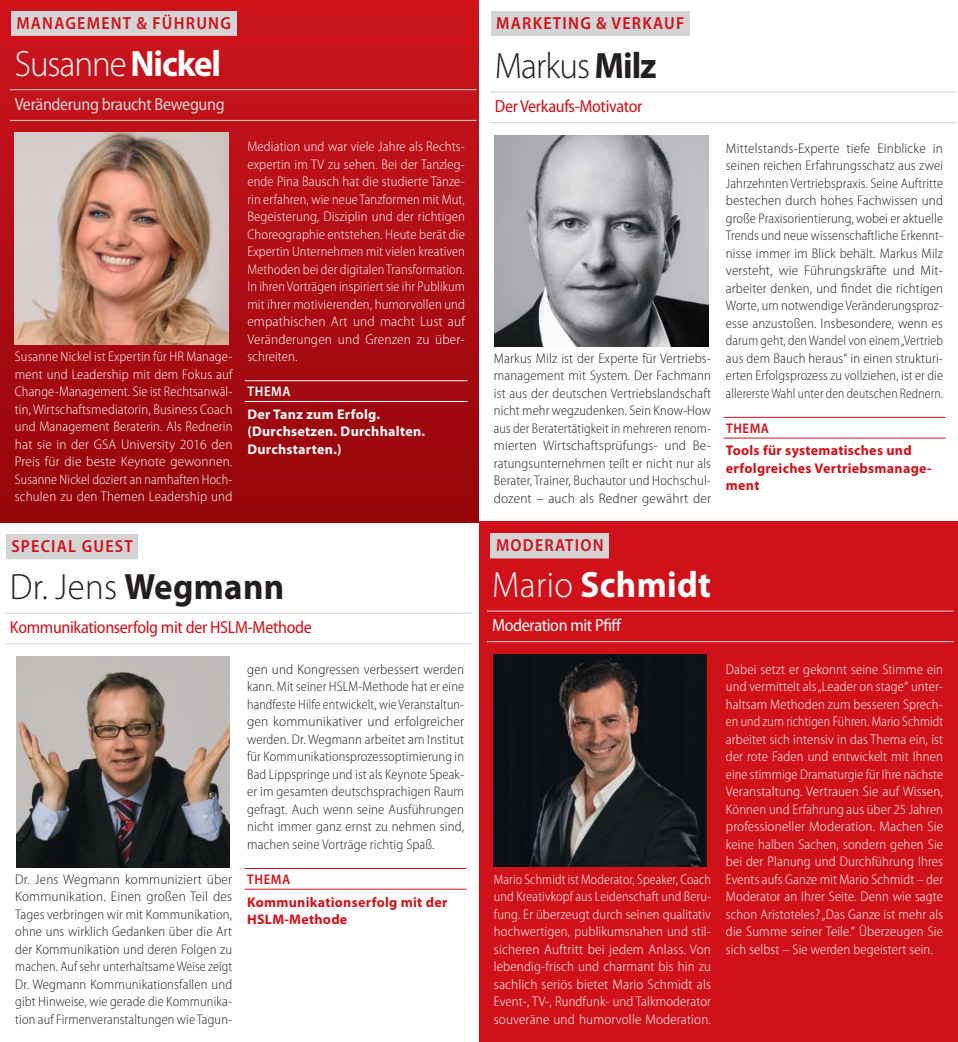
<style>
.page{position:relative;width:958px;height:1042px;background:#fff}
.page>*{position:absolute;margin:0;border:0;box-sizing:border-box;transform-origin:0 0}
.t1{font:300 36.75px "Myriad Pro";letter-spacing:-.02em;color:#241f1f;scale:.95 1}
.t2{font:300 36.75px "Myriad Pro";letter-spacing:-.03em;color:#fff;scale:.95 1}
.t3{font:700 36.75px "Myriad Pro";letter-spacing:.01em;color:#fff;scale:.95 1}
.t4{font:semi-condensed 17.5px "Myriad Pro";letter-spacing:-.02em;color:#d1111a}
.t5{font:600 semi-condensed 17.5px "Myriad Pro";letter-spacing:.07em;color:#d1111a}
.t6{font:semi-condensed 17.5px "Myriad Pro";letter-spacing:-.02em;color:#d5d4d5}
.t7{font:semi-condensed 17.5px "Myriad Pro";letter-spacing:-.02em;color:#fff}
.t8{font:300 semi-condensed 14px/17.5px "Myriad Pro";letter-spacing:.01em;color:#fff;text-align:justify}
.t9{font:300 semi-condensed 14px/17.5px "Myriad Pro";letter-spacing:.01em;color:#241f1f;text-align:justify;scale:1.05 1}
.t10{font:300 semi-condensed 14px/17.5px "Myriad Pro";letter-spacing:.01em;color:#241f1f;text-align:justify}
.t11{font:300 semi-condensed 14px/17.5px "Myriad Pro";letter-spacing:.01em;color:#fff;text-align:justify;scale:.95 1}
.t12{font:700 14px/17.5px "Myriad Pro";letter-spacing:.02em;color:#d1111a}
.t13{font:700 14px/17.5px "Myriad Pro";letter-spacing:.02em;color:#fff}
.t14{font:600 semi-condensed 14px "Myriad Pro";letter-spacing:.04em;color:#d1111a}
.t15{font:600 semi-condensed 14px "Myriad Pro";letter-spacing:.04em;color:#fff}
.s1{font-weight:700}
.s2{font-weight:300}
</style>
<div class="page">
<div style="left:479px;top:521px;width:478px;height:521px;background:#d1111a"></div>
<hr style="left:5px;top:613px;width:466px;height:1px;background:#d5d4d5">
<hr style="left:5px;top:643px;width:466px;height:1px;background:#d5d4d5">
<hr style="left:244px;top:868px;width:222px;height:1px;background:#d1111a">
<hr style="left:244px;top:889px;width:222px;height:1px;background:#d1111a">
<img style="left:16px;top:657px;width:213px;height:210px">
<div style="left:0;top:0;width:479px;height:522px;background:linear-gradient(to bottom,#ce1720,#94060b)"></div>
<div style="left:6px;top:534px;width:132px;height:26px;background:#d5d4d5"></div>
<hr style="left:10px;top:89px;width:466px;height:1px;background:#d5d4d5">
<hr style="left:10px;top:120px;width:466px;height:1px;background:#d5d4d5">
<hr style="left:245px;top:380px;width:222px;height:1px;background:#fff">
<hr style="left:245px;top:401px;width:222px;height:1px;background:#fff">
<img style="left:15px;top:132px;width:213px;height:212px">
<div style="left:11px;top:11px;width:225px;height:27px;background:#d5d4d5"></div>
<div style="left:0;top:0;width:476px;height:45px;border:9px solid #d1111a"></div>
<hr style="left:487px;top:610px;width:466px;height:1px;background:#d5d4d5">
<hr style="left:487px;top:641px;width:466px;height:1px;background:#d5d4d5">
<img style="left:493px;top:654px;width:213px;height:212px">
<div style="left:491px;top:533px;width:118px;height:28px;background:#d5d4d5"></div>
<hr style="left:490px;top:92px;width:466px;height:1px;background:#d5d4d5">
<hr style="left:490px;top:122px;width:466px;height:1px;background:#d5d4d5">
<hr style="left:723px;top:417px;width:222px;height:1px;background:#d1111a">
<hr style="left:723px;top:438px;width:222px;height:1px;background:#d1111a">
<img style="left:494px;top:136px;width:214px;height:210px">
<div style="left:491px;top:11px;width:198px;height:27px;background:#d5d4d5"></div>
<p class="t5" style="left:16px;top:13px;width:216px">MANAGEMENT &amp; FÜHRUNG</p>
<h1 class="t2" style="left:15px;top:43px;width:219px">Susanne <span class="s1">Nickel</span></h1>
<p class="t6" style="left:15px;top:95px;width:211px">Veränderung braucht Bewegung</p>
<p class="t8" style="left:15px;top:348px;width:219px">Susanne Nickel ist Expertin für HR Manage&shy;ment und Leadership mit dem Fokus auf Change-Management. Sie ist Rechtsanwäl&shy;tin, Wirtschaftsmediatorin, Business Coach und Management Beraterin. Als Rednerin hat sie in der GSA University 2016 den Preis für die beste Keynote gewonnen.<br>Susanne Nickel doziert an namhaften Hoch&shy;schulen zu den Themen Leadership und</p>
<p class="t8" style="left:247px;top:138px;width:219px">Mediation und war viele Jahre als Rechts&shy;expertin im TV zu sehen. Bei der Tanzleg&shy;ende Pina Bausch hat die studierte Tänze&shy;rin erfahren, wie neue Tanzformen mit Mut, Begeisterung, Disziplin und der richtigen Choreographie entstehen. Heute berät die Expertin Unternehmen mit vielen kreativen Methoden bei der digitalen Transformation.<br>In ihren Vorträgen inspiriert sie ihr Publikum mit ihrer motivierenden, humorvollen und empathischen Art und macht Lust auf Veränderungen und Grenzen zu über&shy;schreiten.</p>
<p class="t15" style="left:247px;top:384px;width:44px">THEMA</p>
<p class="t13" style="left:247px;top:405px;width:179px">Der Tanz zum Erfolg. (Durchsetzen. Durchhalten.<br>Durchstarten.)</p>
<p class="t5" style="left:11px;top:537px;width:123px">SPECIAL GUEST</p>
<h1 class="t1" style="left:10px;top:567px;width:290px">Dr. Jens <span class="s1">Wegmann</span></h1>
<p class="t4" style="left:10px;top:618px;width:303px">Kommunikationserfolg mit der HSLM-Methode</p>
<p class="t9" style="left:15px;top:870px;width:208px">Dr. Jens Wegmann kommuniziert über Kommunikation. Einen großen Teil des Tages verbringen wir mit Kommunikation, ohne uns wirklich Gedanken über die Art der Kommunikation und deren Folgen zu machen. Auf sehr unterhaltsame Weise zeigt Dr. Wegmann Kommunikationsfallen und gibt Hinweise, wie gerade die Kommunika&shy;tion auf Firmenveranstaltungen wie Tagun-</p>
<p class="t10" style="left:247px;top:660px;width:218px">gen und Kongressen verbessert werden kann. Mit seiner HSLM-Methode hat er eine handfeste Hilfe entwickelt, wie Veranstaltun&shy;gen kommunikativer und erfolgreicher werden. Dr. Wegmann arbeitet am Institut für Kommunikationsprozessoptimierung in Bad Lippspringe und ist als Keynote Speak&shy;er im gesamten deutschsprachigen Raum gefragt. Auch wenn seine Ausführungen nicht immer ganz ernst zu nehmen sind, machen seine Vorträge richtig Spaß.</p>
<p class="t14" style="left:247px;top:871px;width:44px">THEMA</p>
<p class="t12" style="left:247px;top:893px;width:202px">Kommunikationserfolg mit der<br>HSLM-Methode</p>
<p class="t5" style="left:496px;top:13px;width:189px">MARKETING &amp; VERKAUF</p>
<h1 class="t1" style="left:494px;top:46px;width:172px">Markus <span class="s1">Milz</span></h1>
<p class="t4" style="left:494px;top:97px;width:149px">Der Verkaufs-Motivator</p>
<p class="t10" style="left:494px;top:349px;width:219px">Markus Milz ist der Experte für Vertriebs&shy;management mit System. Der Fachmann ist aus der deutschen Vertriebslandschaft nicht mehr wegzudenken. Sein Know-How aus der Beratertätigkeit in mehreren renom&shy;mierten Wirtschaftsprüfungs- und Be&shy;ratungsunternehmen teilt er nicht nur als Berater, Trainer, Buchautor und Hochschul&shy;dozent – auch als Redner gewährt der</p>
<p class="t5" style="left:496px;top:536px;width:109px">MODERATION</p>
<h1 class="t3" style="left:492px;top:564px;width:232px"><span class="s2">Mario</span> Schmidt</h1>
<p class="t7" style="left:492px;top:616px;width:131px">Moderation mit Pfiff</p>
<p class="t11" style="left:494px;top:870px;width:230px">Mario Schmidt ist Moderator, Speaker, Coach und Kreativkopf aus Leidenschaft und Beru&shy;fung. Er überzeugt durch seinen qualitativ hochwertigen, publikumsnahen und stil&shy;sicheren Auftritt bei jedem Anlass. Von lebendig-frisch und charmant bis hin zu sachlich seriös bietet Mario Schmidt als Event-, TV-, Rundfunk- und Talkmoderator souveräne und humorvolle Moderation.</p>
<p class="t9" style="left:725px;top:139px;width:208px">Mittelstands-Experte tiefe Einblicke in seinen reichen Erfahrungsschatz aus zwei Jahrzehnten Vertriebspraxis. Seine Auftritte bestechen durch hohes Fachwissen und große Praxisorientierung, wobei er aktuelle Trends und neue wissenschaftliche Erkennt&shy;nisse immer im Blick behält. Markus Milz versteht, wie Führungskräfte und Mit&shy;arbeiter denken, und findet die richtigen Worte, um notwendige Veränderungsproz&shy;esse anzustoßen. Insbesondere, wenn es darum geht, den Wandel von einem „Vertrieb aus dem Bauch heraus“ in einen strukturi&shy;erten Erfolgsprozess zu vollziehen, ist er die allererste Wahl unter den deutschen Rednern.</p>
<p class="t14" style="left:726px;top:420px;width:44px">THEMA</p>
<p class="t12" style="left:725px;top:442px;width:207px">Tools für systematisches und erfolgreiches Vertriebsmanage&shy;ment</p>
<p class="t8" style="left:725px;top:660px;width:219px">Dabei setzt er gekonnt seine Stimme ein und vermittelt als „Leader on stage“ unter&shy;haltsam Methoden zum besseren Sprech&shy;en und zum richtigen Führen. Mario Schmidt arbeitet sich intensiv in das Thema ein, ist der rote Faden und entwickelt mit Ihnen eine stimmige Dramaturgie für Ihre nächste Veranstaltung. Vertrauen Sie auf Wissen, Können und Erfahrung aus über 25 Jahren professioneller Moderation. Machen Sie keine halben Sachen, sondern gehen Sie bei der Planung und Durchführung Ihres Events aufs Ganze mit Mario Schmidt – der Moderator an Ihrer Seite. Denn wie sagte schon Aristoteles? „Das Ganze ist mehr als die Summe seiner Teile.“ Überzeugen Sie sich selbst – Sie werden begeistert sein.</p>
</div>
